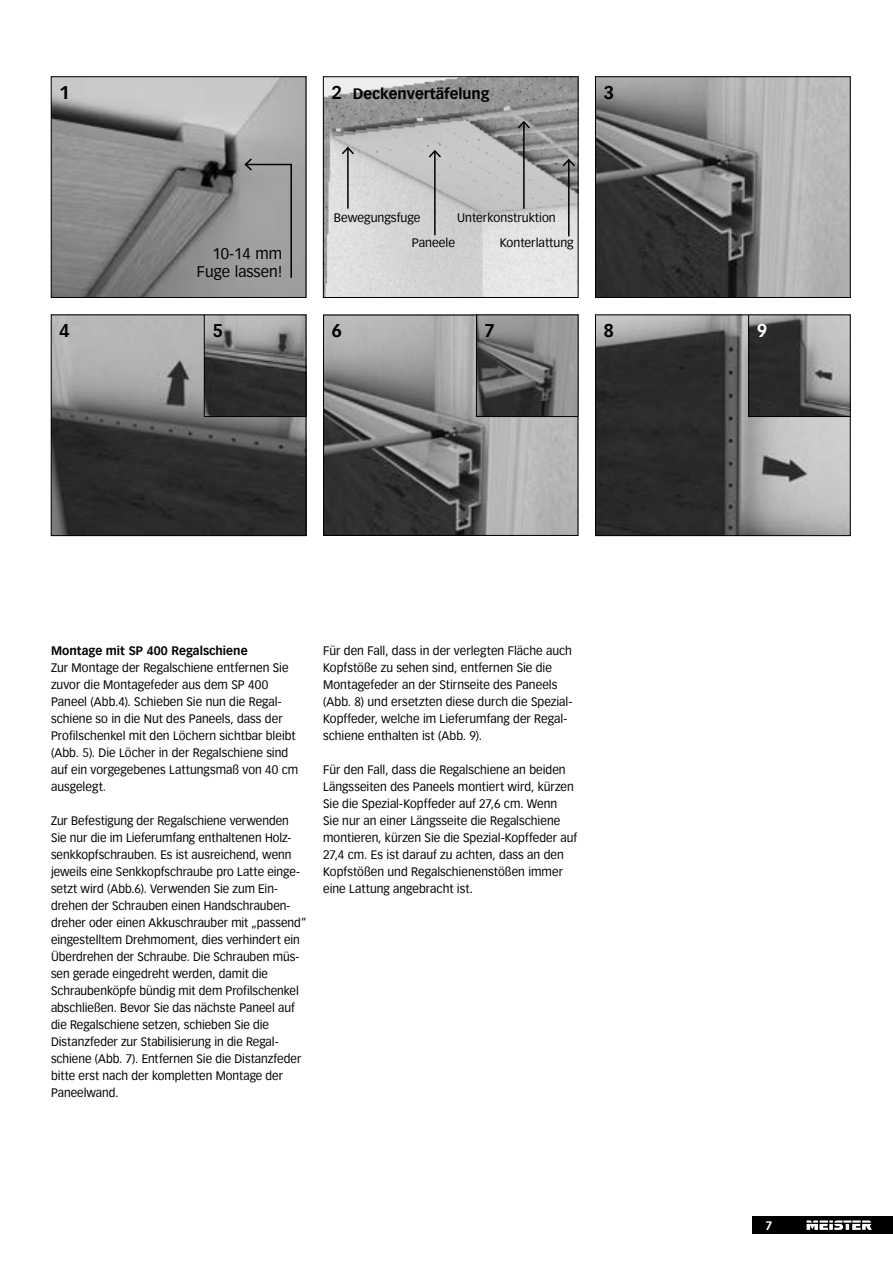
<style>
.page{position:relative;width:893px;height:1263px;background:#fff}
.page>*{position:absolute;margin:0;border:0;box-sizing:border-box;transform-origin:0 0}
.t1{font:700 18px "Vectora Meister Werke";color:#000}
.t2{font:700 18px "Vectora Meister Werke";color:#fff}
.t3{font:15px/18px "Vectora Meister Werke";color:#000;text-align:right}
.t4{font:700 14.7px "Vectora Meister Werke";color:#000}
.t5{font:12px/17px "Vectora Meister Werke";color:#000}
.t6{font:700 12px "Vectora Meister Werke";color:#000}
.t7{font:700 12px "Vectora Meister Werke";color:#fff}
.s1{font-size:18px}
</style>
<div class="page">
<div style="left:753px;top:1216px;width:140px;height:17px;background:#000"></div>
<svg style="left:806px;top:1220px;width:66px;height:10px"></svg>
<img style="left:597px;top:317px;width:251px;height:217px">
<div style="left:595px;top:315px;width:255px;height:221px;border:1px solid #000"></div>
<img style="left:597px;top:79px;width:251px;height:217px">
<div style="left:595px;top:77px;width:255px;height:221px;border:1px solid #000"></div>
<img style="left:53px;top:317px;width:251px;height:217px">
<div style="left:51px;top:315px;width:255px;height:221px;border:1px solid #000"></div>
<img style="left:325px;top:317px;width:251px;height:217px">
<div style="left:323px;top:315px;width:255px;height:221px;border:1px solid #000"></div>
<img style="left:478px;top:317px;width:98px;height:98px">
<div style="left:476px;top:315px;width:102px;height:102px;border:1px solid #000"></div>
<img style="left:206px;top:317px;width:98px;height:98px">
<div style="left:204px;top:315px;width:102px;height:102px;border:1px solid #000"></div>
<img style="left:750px;top:317px;width:98px;height:98px">
<div style="left:748px;top:315px;width:102px;height:102px;border:1px solid #000"></div>
<img style="left:53px;top:79px;width:251px;height:217px">
<div style="left:51px;top:77px;width:255px;height:221px;border:1px solid #000"></div>
<div style="left:243px;top:157px;width:50px;height:122px;background:#a1a1a1"></div>
<img style="left:325px;top:79px;width:251px;height:217px">
<div style="left:323px;top:77px;width:255px;height:221px;border:1px solid #000"></div>
<hr style="left:347px;top:148px;width:2px;height:61px;background:#000">
<svg style="left:340px;top:146px;width:16px;height:10px"></svg>
<hr style="left:434px;top:151px;width:2px;height:84px;background:#000">
<svg style="left:427px;top:149px;width:16px;height:10px"></svg>
<hr style="left:523px;top:122px;width:2px;height:87px;background:#000">
<svg style="left:516px;top:120px;width:16px;height:10px"></svg>
<hr style="left:568px;top:160px;width:2px;height:76px;background:#000">
<svg style="left:561px;top:158px;width:15px;height:10px"></svg>
<h1 class="t1" style="left:59px;top:81px;width:12px">1</h1>
<p class="t3" style="left:197px;top:245px;width:87px">10-14 mm<br>Fuge lassen!</p>
<p class="t4" style="left:331px;top:85px;width:160px"><span class="s1">2</span> Deckenvertäfelung</p>
<h1 class="t1" style="left:604px;top:81px;width:12px">3</h1>
<p class="t5" style="left:412px;top:205px;width:45px;line-height:25.5px;text-indent:-78px">Bewegungsfuge<br>Paneele</p>
<p class="t5" style="left:500px;top:205px;width:76px;line-height:25.5px;text-indent:-43px">Unterkonstruktion<br>Konterlattung</p>
<h1 class="t1" style="left:59px;top:319px;width:12px">4</h1>
<h1 class="t1" style="left:212px;top:319px;width:12px">5</h1>
<h1 class="t1" style="left:331px;top:319px;width:12px">6</h1>
<h1 class="t1" style="left:485px;top:319px;width:12px">7</h1>
<h1 class="t2" style="left:757px;top:319px;width:12px">9</h1>
<h1 class="t1" style="left:604px;top:319px;width:12px">8</h1>
<p class="t6" style="left:51px;top:643px;width:198px">Montage mit SP 400 Regalschiene</p>
<p class="t5" style="left:51px;top:659px;width:249px">Zur Montage der Regalschiene entfernen Sie zuvor die Montagefeder aus dem SP 400<br>Paneel (Abb.4). Schieben Sie nun die Regal&shy;schiene so in die Nut des Paneels, dass der Profilschenkel mit den Löchern sichtbar bleibt (Abb. 5). Die Löcher in der Regalschiene sind auf ein vorgegebenes Lattungsmaß von 40 cm ausgelegt.</p>
<p class="t5" style="left:51px;top:812px;width:257px">Zur Befestigung der Regalschiene verwenden Sie nur die im Lieferumfang enthaltenen Holz&shy;senkkopfschrauben. Es ist ausreichend, wenn jeweils eine Senkkopfschraube pro Latte einge&shy;setzt wird (Abb.6). Verwenden Sie zum Ein&shy;drehen der Schrauben einen Handschrauben&shy;dreher oder einen Akkuschrauber mit „passend“ eingestelltem Drehmoment, dies verhindert ein Überdrehen der Schraube. Die Schrauben müs&shy;sen gerade eingedreht werden, damit die Schraubenköpfe bündig mit dem Profilschenkel abschließen. Bevor Sie das nächste Paneel auf die Regalschiene setzen, schieben Sie die Distanzfeder zur Stabilisierung in die Regal&shy;schiene (Abb. 7). Entfernen Sie die Distanzfeder bitte erst nach der kompletten Montage der Paneelwand.</p>
<p class="t5" style="left:323px;top:642px;width:251px">Für den Fall, dass in der verlegten Fläche auch Kopfstöße zu sehen sind, entfernen Sie die Montagefeder an der Stirnseite des Paneels (Abb. 8) und ersetzten diese durch die Spezial-Kopffeder, welche im Lieferumfang der Regal&shy;schiene enthalten ist (Abb. 9).</p>
<p class="t5" style="left:323px;top:761px;width:256px">Für den Fall, dass die Regalschiene an beiden Längsseiten des Paneels montiert wird, kürzen Sie die Spezial-Kopffeder auf 27,6 cm. Wenn<br>Sie nur an einer Längsseite die Regalschiene montieren, kürzen Sie die Spezial-Kopffeder auf 27,4 cm. Es ist darauf zu achten, dass an den Kopfstößen und Regalschienenstößen immer eine Lattung angebracht ist.</p>
<p class="t7" style="left:765px;top:1218px;width:9px">7</p>
</div>
